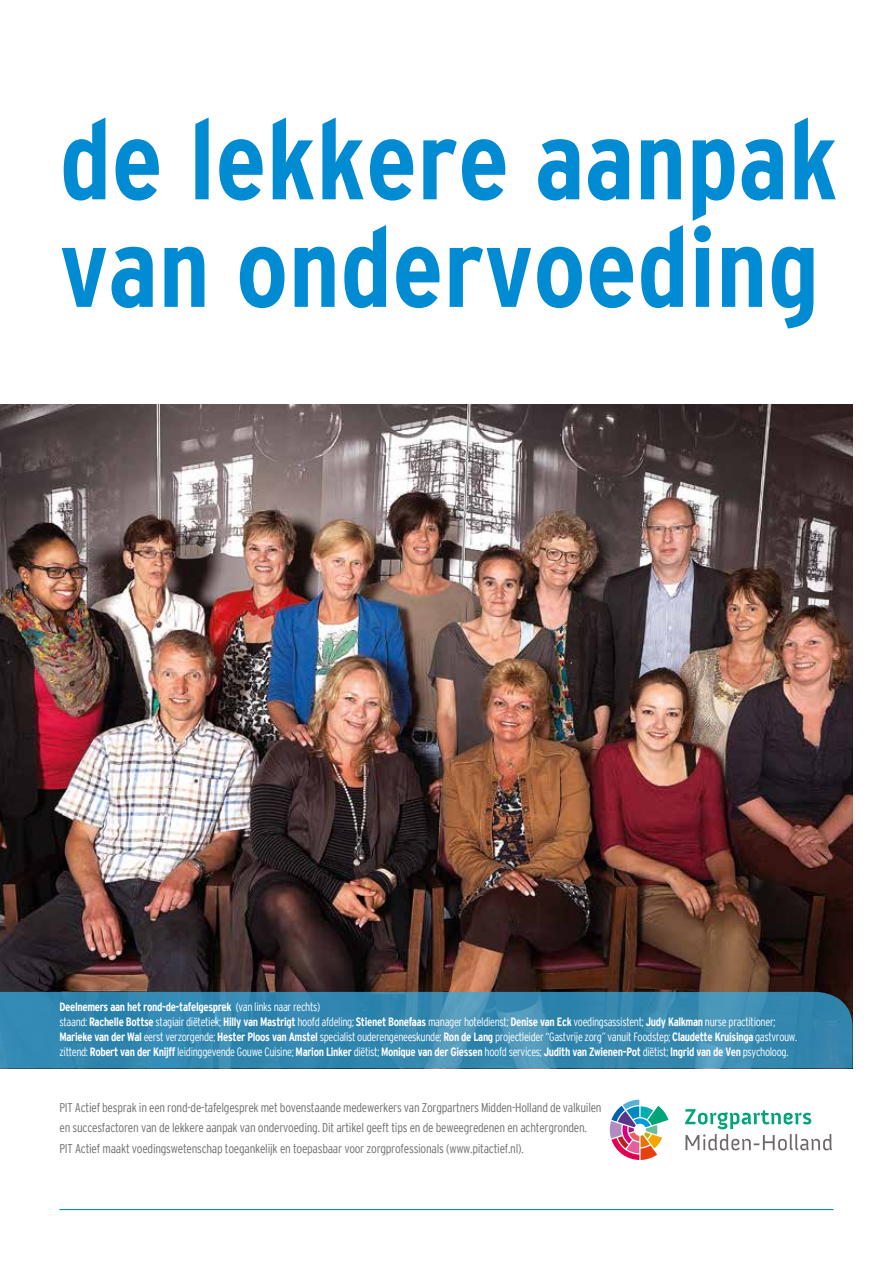
<style>
.page{position:relative;width:893px;height:1263px;background:#fff}
.page>*{position:absolute;margin:0;border:0;box-sizing:border-box;transform-origin:0 0}
.t1{font:700 condensed 112.2px/107.6px "Interstate";color:#008bd2}
.t2{font:300 condensed 12.75px/21px "Interstate";letter-spacing:-.02em;color:#706f6f}
.t3{font:300 condensed 12px/15px "Interstate";letter-spacing:-.03em;color:#fff;scale:.96 1}
.s1{font-weight:700}
</style>
<div class="page">
<img style="left:0;top:404px;width:853px;height:588px">
<svg style="left:0;top:992px;width:853px;height:76px;background:#3689b0"></svg>
<hr style="left:60px;top:1209px;width:773px;height:1px;background:#008bd2">
<svg style="left:685px;top:1109px;width:147px;height:41px"></svg>
<svg style="left:610px;top:1099px;width:58px;height:61px"></svg>
<h1 class="t1" style="left:60px;top:105px;width:780px">de lekkere aanpak van ondervoeding</h1>
<p class="t3" style="left:60px;top:999px;width:770px"><span class="s1">Deelnemers aan het rond-de-tafelgesprek</span> (van links naar rechts)<br>staand: <span class="s1">Rachelle Bottse</span> stagiair diëtetiek; <span class="s1">Hilly van Mastrigt</span> hoofd afdeling; <span class="s1">Stienet Bonefaas</span> manager hoteldienst; <span class="s1">Denise van Eck</span> voedingsassistent; <span class="s1">Judy Kalkman</span> nurse practitioner; <span class="s1">Marieke van der Wal</span> eerst verzorgende; <span class="s1">Hester Ploos van Amstel</span> specialist ouderengeneeskunde; <span class="s1">Ron de Lang</span> projectleider “Gastvrije zorg” vanuit Foodstep; <span class="s1">Claudette Kruisinga</span> gastvrouw. zittend: <span class="s1">Robert van der Knijff</span> leidinggevende Gouwe Cuisine; <span class="s1">Marion Linker</span> diëtist; <span class="s1">Monique van der Giessen</span> hoofd services; <span class="s1">Judith van Zwienen-Pot</span> diëtist; <span class="s1">Ingrid van de Ven</span> psycholoog.</p>
<p class="t2" style="left:60px;top:1096px;width:544px">PIT Actief besprak in een rond-de-tafelgesprek met bovenstaande medewerkers van Zorgpartners Midden-Holland de valkuilen en succesfactoren van de lekkere aanpak van ondervoeding. Dit artikel geeft tips en de beweegredenen en achtergronden.<br>PIT Actief maakt voedingswetenschap toegankelijk en toepasbaar voor zorgprofessionals (www.pitactief.nl).</p>
</div>
